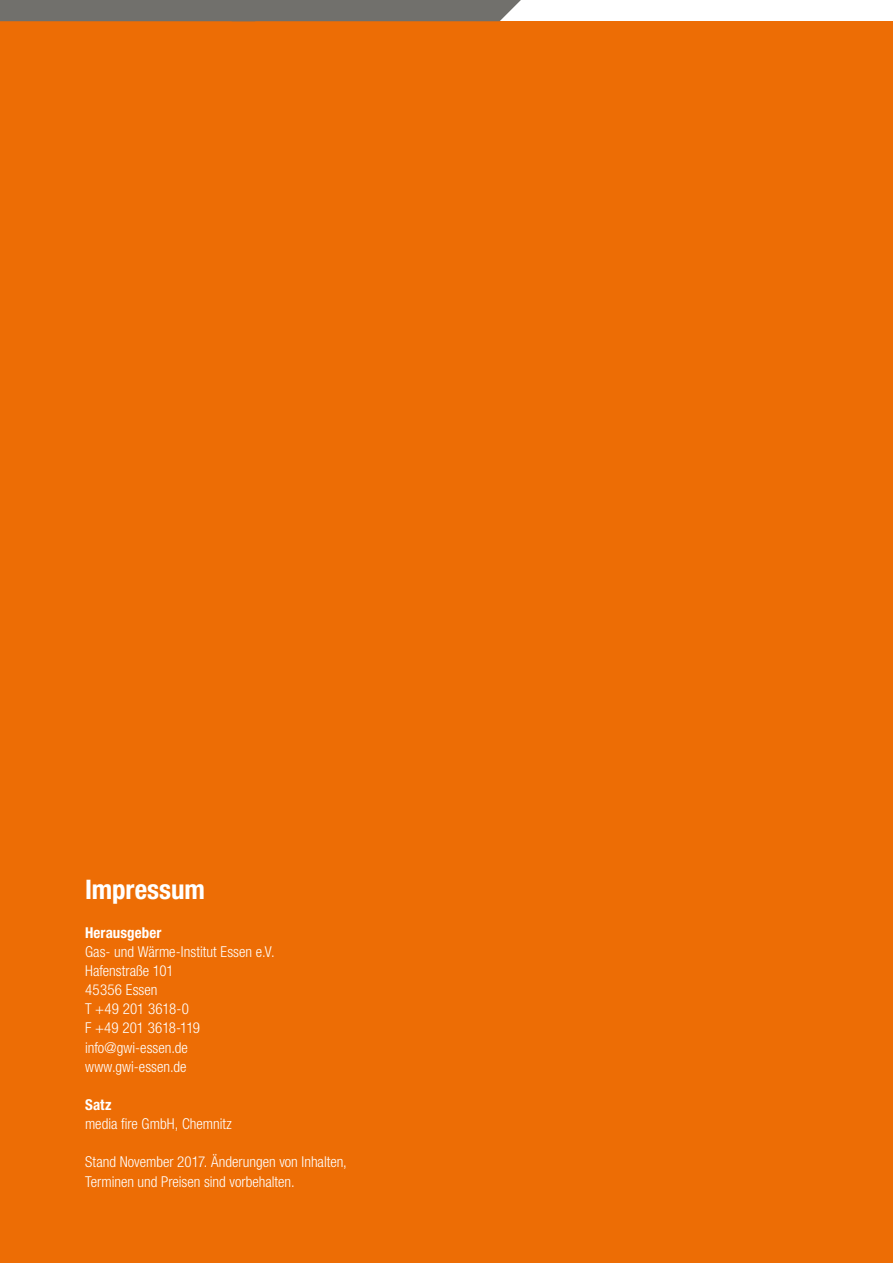
<style>
.page{position:relative;width:893px;height:1263px;background:#fff}
.page>*{position:absolute;margin:0;border:0;box-sizing:border-box;transform-origin:0 0}
.t1{font:700 condensed 27px "Helvetica Neue LT Std";letter-spacing:-.005em;color:#fff}
.t2{font:300 condensed 15px/19.2px "Helvetica Neue LT Std";color:#fff}
.t3{font:700 condensed 15px "Helvetica Neue LT Std";letter-spacing:.005em;color:#fff}
</style>
<div class="page">
<div style="left:0;top:21px;width:893px;height:1242px;background:#ed6d05"></div>
<div style="left:0;top:0;width:521px;height:21px;background:#71706c"></div>
<h1 class="t1" style="left:85px;top:873px;width:121px">Impressum</h1>
<p class="t3" style="left:85px;top:923px;width:78px">Herausgeber</p>
<p class="t2" style="left:85px;top:942px;width:191px">Gas- und Wärme-Institut Essen e.V.<br>Hafenstraße 101<br>45356 Essen<br>T +49 201 3618-0<br>F +49 201 3618-119 info@gwi-essen.de www.gwi-essen.de</p>
<p class="t3" style="left:85px;top:1095px;width:28px">Satz</p>
<p class="t2" style="left:85px;top:1114px;width:148px">media fire GmbH, Chemnitz</p>
<p class="t2" style="left:85px;top:1152px;width:263px">Stand November 2017. Änderungen von Inhalten,<br>Terminen und Preisen sind vorbehalten.</p>
</div>
